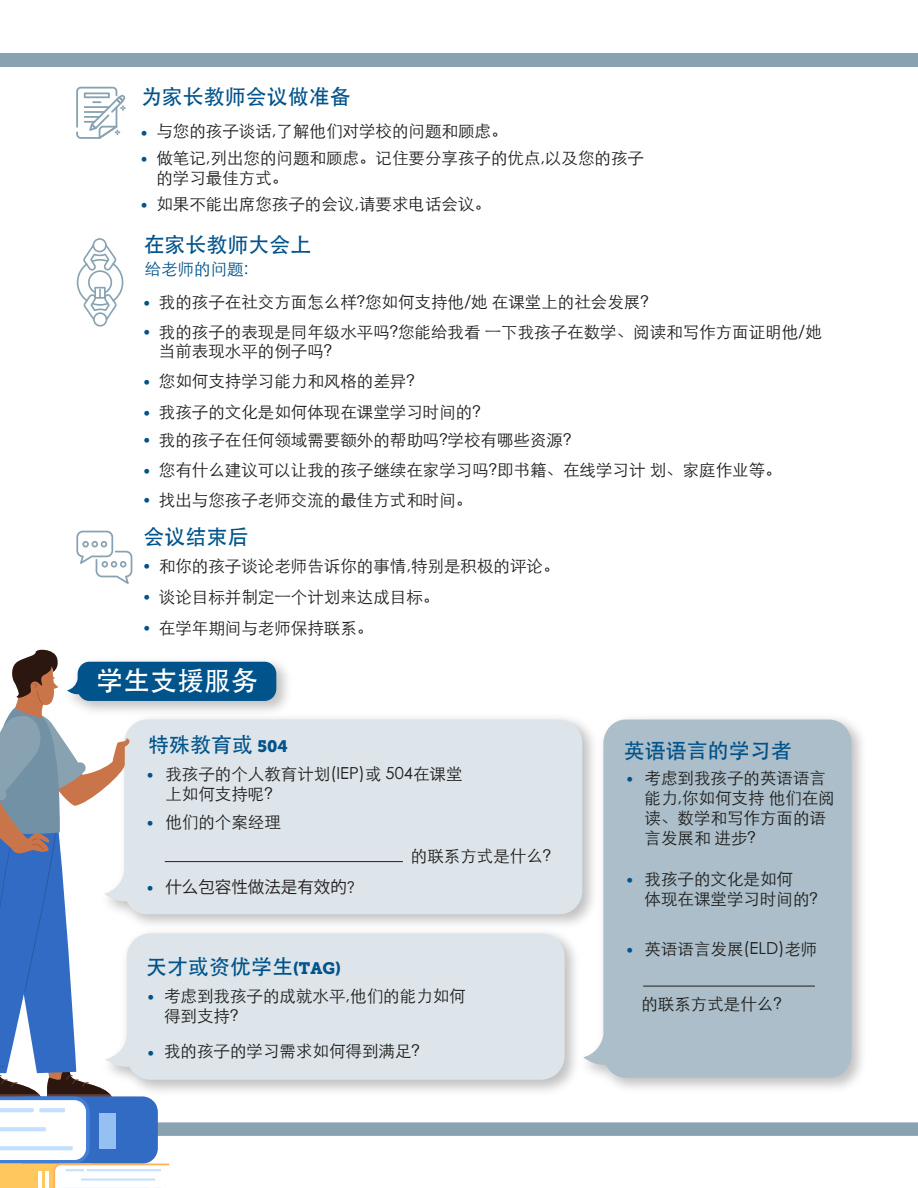
<style>
.page{position:relative;width:918px;height:1188px;background:#fff}
.page>*{position:absolute;margin:0;border:0;box-sizing:border-box;transform-origin:0 0}
.t1{font:500 27px "ST Heiti SC";color:#fff}
.t2{font:500 21px "ST Heiti SC";color:#00538b}
.t3{font:300 16.5px/19.8px "ST Heiti SC";color:#1d1d1b}
.t4{font:16.5px "Koz Go Pr 6 N";color:#231f20}
.t5{font:300 16.5px "ST Heiti SC";color:#00538b}
.t6{font:13.5px/26.5px "Avenir";color:#00538b}
.s1{font-family:"Avenir";font-weight:400;font-size:13.5px;color:#00538b}
.s2{font-family:"Museo Slab 900";font-weight:400;font-size:16.5px}
.s3{font-family:"Avenir"}
</style>
<div class="page">
<svg style="left:76px;top:238px;width:48px;height:89px"></svg>
<svg style="left:76px;top:87px;width:50px;height:52px"></svg>
<svg style="left:76px;top:531px;width:56px;height:53px"></svg>
<div style="left:0;top:53px;width:918px;height:13px;background:#88a2b2"></div>
<div style="left:0;top:1122px;width:918px;height:14px;background:#88a2b2"></div>
<div style="left:276px;top:720px;width:297px;height:194px;background:#dee5ea"></div>
<img style="left:573px;top:717px;width:289px;height:372px">
<svg style="left:583px;top:720px;width:269px;height:358px;fill:#acbec9"></svg>
<img style="left:276px;top:663px;width:21px;height:59px">
<img style="left:276px;top:923px;width:309px;height:169px">
<div style="left:276px;top:933px;width:289px;height:147px;background:#dee5ea"></div>
<svg style="left:0;top:649px;width:276px;height:539px"></svg>
<hr style="left:45px;top:1172px;width:4px;height:16px;background:#fff">
<hr style="left:38px;top:1172px;width:4px;height:16px;background:#fff">
<hr style="left:165px;top:861px;width:238px;height:1px;background:#231f20">
<hr style="left:643px;top:986px;width:172px;height:1px;background:#231f20">
<p class="t2" style="left:141px;top:85px;width:211px">为家长教师会议做准备</p>
<p class="t6" style="left:141px;top:120px;width:8px">• •</p>
<p class="t6" style="left:141px;top:193px;width:8px">•</p>
<p class="t3" style="left:156px;top:119px;width:353px">与您的孩子谈话,了解他们对学校的问题和顾虑。</p>
<p class="t3" style="left:156px;top:146px;width:489px">做笔记,列出您的问题和顾虑。记住要分享孩子的优点,以及您的孩子的学习最佳方式。</p>
<p class="t3" style="left:156px;top:192px;width:336px">如果不能出席您孩子的会议,请要求电话会议。</p>
<p class="t2" style="left:143px;top:233px;width:169px">在家长教师大会上</p>
<p class="t5" style="left:145px;top:255px;width:105px">给老师的问题:</p>
<p class="t6" style="left:143px;top:290px;width:8px;line-height:28.3px">• •</p>
<p class="t3" style="left:159px;top:285px;width:665px;line-height:29.8px">我的孩子在社交方面怎么样?您如何支持他/她 在课堂上的社会发展?<br>我的孩子的表现是同年级水平吗?您能给我看 一下我孩子在数学、阅读和写作方面证明他/她</p>
<p class="t3" style="left:159px;top:340px;width:175px">当前表现水平的例子吗?</p>
<p class="t6" style="left:143px;top:369px;width:8px">•</p>
<p class="t6" style="left:143px;top:400px;width:8px">• •</p>
<p class="t6" style="left:143px;top:457px;width:8px;line-height:29.1px">• •</p>
<p class="t3" style="left:159px;top:369px;width:257px">您如何支持学习能力和风格的差异?</p>
<p class="t3" style="left:159px;top:396px;width:414px;line-height:28px">我孩子的文化是如何体现在课堂学习时间的?<br>我的孩子在任何领域需要额外的帮助吗?学校有哪些资源?</p>
<p class="t3" style="left:159px;top:458px;width:624px">您有什么建议可以让我的孩子继续在家学习吗?即书籍、在线学习计 划、家庭作业等。</p>
<p class="t3" style="left:159px;top:489px;width:315px">找出与您孩子老师交流的最佳方式和时间。</p>
<p class="t2" style="left:143px;top:525px;width:106px">会议结束后</p>
<p class="t3" style="left:143px;top:554px;width:418px"><span class="s1">•</span> 和你的孩子谈论老师告诉你的事情,特别是积极的评论。</p>
<p class="t3" style="left:143px;top:585px;width:298px"><span class="s1">•</span> 谈论目标并制定一个计划来达成目标。</p>
<p class="t3" style="left:143px;top:616px;width:232px"><span class="s1">•</span> 在学年期间与老师保持联系。</p>
<p class="t1" style="left:96px;top:666px;width:163px">学生支援服务</p>
<p class="t2" style="left:148px;top:733px;width:141px">特殊教育或 <span class="s2">504</span></p>
<p class="t3" style="left:165px;top:762px;width:299px;text-indent:-19px"><span class="s1">•</span> 我孩子的个人教育计划(IEP)或 504在课堂上如何支持呢?</p>
<p class="t6" style="left:147px;top:811px;width:8px">•</p>
<p class="t3" style="left:165px;top:811px;width:117px">他们的个案经理</p>
<p class="t6" style="left:147px;top:876px;width:8px">•</p>
<p class="t4" style="left:165px;top:878px;width:191px">什么包容性做法是有效的<span class="s3">?</span></p>
<p class="t3" style="left:411px;top:844px;width:142px">的联系方式是什么?</p>
<p class="t2" style="left:146px;top:955px;width:196px">天才或资优学生<span class="s2">(TAG)</span></p>
<p class="t3" style="left:164px;top:985px;width:303px;text-indent:-16px"><span class="s1">•</span> 考虑到我孩子的成就水平,他们的能力如何得到支持?</p>
<p class="t3" style="left:148px;top:1039px;width:274px"><sub>•</sub> 我的孩子的学习需求如何得到满足?</p>
<p class="t2" style="left:624px;top:739px;width:169px">英语语言的学习者</p>
<p class="t3" style="left:645px;top:767px;width:192px;text-indent:-18px"><span class="s1">•</span> 考虑到我孩子的英语语言能力,你如何支持 他们在阅读、数学和写作方面的语言发展和 进步?</p>
<p class="t6" style="left:627px;top:868px;width:8px">•</p>
<p class="t3" style="left:645px;top:868px;width:175px">我孩子的文化是如何<br>体现在课堂学习时间的?</p>
<p class="t3" style="left:627px;top:938px;width:192px"><span class="s1">•</span> 英语语言发展(ELD)老师</p>
<p class="t3" style="left:641px;top:993px;width:142px">的联系方式是什么?</p>
</div>
